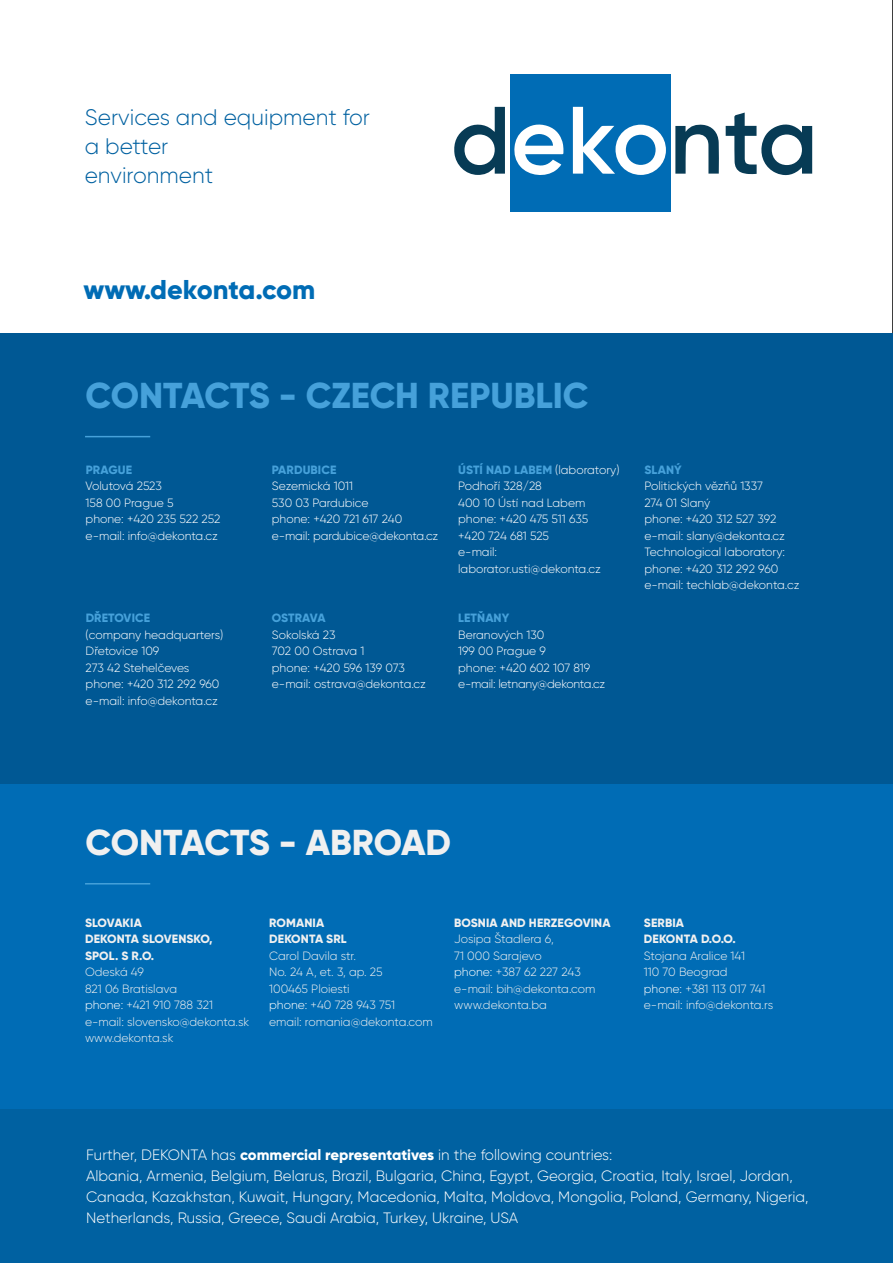
<style>
.page{position:relative;width:893px;height:1263px;background:#fff}
.page>*{position:absolute;margin:0;border:0;box-sizing:border-box;transform-origin:0 0}
.t1{font:800 36px "Gilroy";color:#46a1da}
.t2{font:800 36px "Gilroy";letter-spacing:-.01em;color:#f0f0f0}
.t3{font:800 27.15px "Gilroy";color:#006cb5}
.t4{font:300 22.5px/29.1px "Gilroy";color:#0061a1}
.t5{font:300 15px/21px "Gilroy";color:#fff}
.t6{font:300 12px/16.5px "Gilroy";color:#fff}
.t7{font:300 12px/16.5px "Gilroy";color:#f0f0f0}
.t8{font:800 12px/16.5px "Gilroy";letter-spacing:.01em;color:#f0f0f0}
.t9{font:800 12px "Gilroy";letter-spacing:.01em;color:#46a1da}
.t10{font:800 12px "Gilroy";letter-spacing:-.015em;color:#46a1da}
.s1{font-weight:800;color:#46a1da}
.s2{color:#fff}
.s3{font-weight:800}
</style>
<div class="page">
<hr style="left:892px;top:0;width:1px;height:1263px;background:#000">
<div style="left:0;top:333px;width:893px;height:451px;background:#005894"></div>
<div style="left:0;top:784px;width:893px;height:326px;background:#006cb5"></div>
<div style="left:0;top:1110px;width:893px;height:153px;background:#0061a1"></div>
<div style="left:510px;top:74px;width:160px;height:138px;background:#006cb5"></div>
<svg style="left:454px;top:107px;width:51px;height:68px"></svg>
<svg style="left:514px;top:124px;width:50px;height:51px"></svg>
<svg style="left:573px;top:107px;width:93px;height:68px"></svg>
<svg style="left:675px;top:124px;width:44px;height:50px"></svg>
<svg style="left:726px;top:113px;width:86px;height:63px"></svg>
<hr style="left:85px;top:436px;width:65px;height:1px;background:#46a1da">
<hr style="left:85px;top:883px;width:65px;height:1px;background:#46a1da">
<h3 class="t4" style="left:85px;top:102px;width:287px">Services and equipment for a better<br>environment</h3>
<h2 class="t3" style="left:83px;top:272px;width:233px">www.dekonta.com</h2>
<h1 class="t1" style="left:86px;top:372px;width:505px">CONTACTS - CZECH REPUBLIC</h1>
<p class="t9" style="left:86px;top:462px;width:48px">PRAGUE</p>
<p class="t6" style="left:86px;top:478px;width:136px">Volutová 2523<br>158 00 Prague 5<br>phone: +420 235 522 252 e-mail: info@dekonta.cz</p>
<p class="t9" style="left:86px;top:610px;width:66px">DŘETOVICE</p>
<p class="t6" style="left:86px;top:626px;width:139px">(company headquarters)<br>Dřetovice 109<br>273 42 Stehelčeves phone: +420 312 292 960 e-mail: info@dekonta.cz</p>
<p class="t9" style="left:272px;top:462px;width:66px">PARDUBICE</p>
<p class="t6" style="left:272px;top:478px;width:168px">Sezemická 1011<br>530 03 Pardubice<br>phone: +420 721 617 240 e-mail: pardubice@dekonta.cz</p>
<p class="t10" style="left:272px;top:610px;width:55px">OSTRAVA</p>
<p class="t6" style="left:272px;top:626px;width:156px">Sokolská 23<br>702 00 Ostrava 1<br>phone: +420 596 139 073 e-mail: ostrava@dekonta.cz</p>
<p class="t6" style="left:458px;top:461px;width:163px"><span class="s1">ÚSTÍ NAD LABEM</span> (laboratory)<br>Podhoří 328/28<br>400 10 Ústí nad Labem phone: +420 475 511 635<br>+420 724 681 525<br>e-mail: laborator.usti@dekonta.cz</p>
<p class="t9" style="left:458px;top:610px;width:53px">LETŇANY</p>
<p class="t6" style="left:458px;top:626px;width:149px">Beranových 130<br>199 00 Prague 9<br>phone: +420 602 107 819 e-mail: letnany@dekonta.cz</p>
<p class="t9" style="left:644px;top:462px;width:39px">SLANÝ</p>
<p class="t6" style="left:644px;top:478px;width:156px">Politických vězňů 1337<br>274 01 Slaný<br>phone: +420 312 527 392 e-mail: slany@dekonta.cz<br>Technological laboratory: phone: +420 312 292 960 e-mail: techlab@dekonta.cz</p>
<h1 class="t2" style="left:86px;top:820px;width:367px">CONTACTS - ABROAD</h1>
<p class="t8" style="left:85px;top:914px;width:129px">SLOVAKIA<br>DEKONTA SLOVENSKO,<br>SPOL. S R.O.</p>
<p class="t7" style="left:85px;top:963px;width:166px">Odeská 49<br>821 06 Bratislava<br><span class="s2">phone:</span> +421 910 788 321 e-mail: slovensko@dekonta.sk www.dekonta.sk</p>
<p class="t8" style="left:269px;top:914px;width:79px">ROMANIA<br>DEKONTA SRL</p>
<p class="t7" style="left:269px;top:947px;width:165px">Carol Davila str.<br>No. 24 A, et. 3, ap. 25<br>100465 Ploiesti<br><span class="s2">phone:</span> +40 728 943 751<br>email: romania@dekonta.com</p>
<p class="t8" style="left:454px;top:914px;width:158px">BOSNIA AND HERZEGOVINA</p>
<p class="t7" style="left:454px;top:930px;width:143px">Josipa Štadlera 6,<br>71 000 Sarajevo<br><span class="s2">phone:</span> +387 62 227 243 e-mail: bih@dekonta.com www.dekonta.ba</p>
<p class="t8" style="left:644px;top:914px;width:93px">SERBIA<br>DEKONTA D.O.O.</p>
<p class="t7" style="left:644px;top:947px;width:131px">Stojana Aralice 141<br>110 70 Beograd<br><span class="s2">phone:</span> +381 113 017 741 e-mail: info@dekonta.rs</p>
<p class="t5" style="left:86px;top:1144px;width:724px">Further, DEKONTA has <span class="s3">commercial representatives</span> in the following countries:<br>Albania, Armenia, Belgium, Belarus, Brazil, Bulgaria, China, Egypt, Georgia, Croatia, Italy, Israel, Jordan, Canada, Kazakhstan, Kuwait, Hungary, Macedonia, Malta, Moldova, Mongolia, Poland, Germany, Nigeria, Netherlands, Russia, Greece, Saudi Arabia, Turkey, Ukraine, USA</p>
</div>
